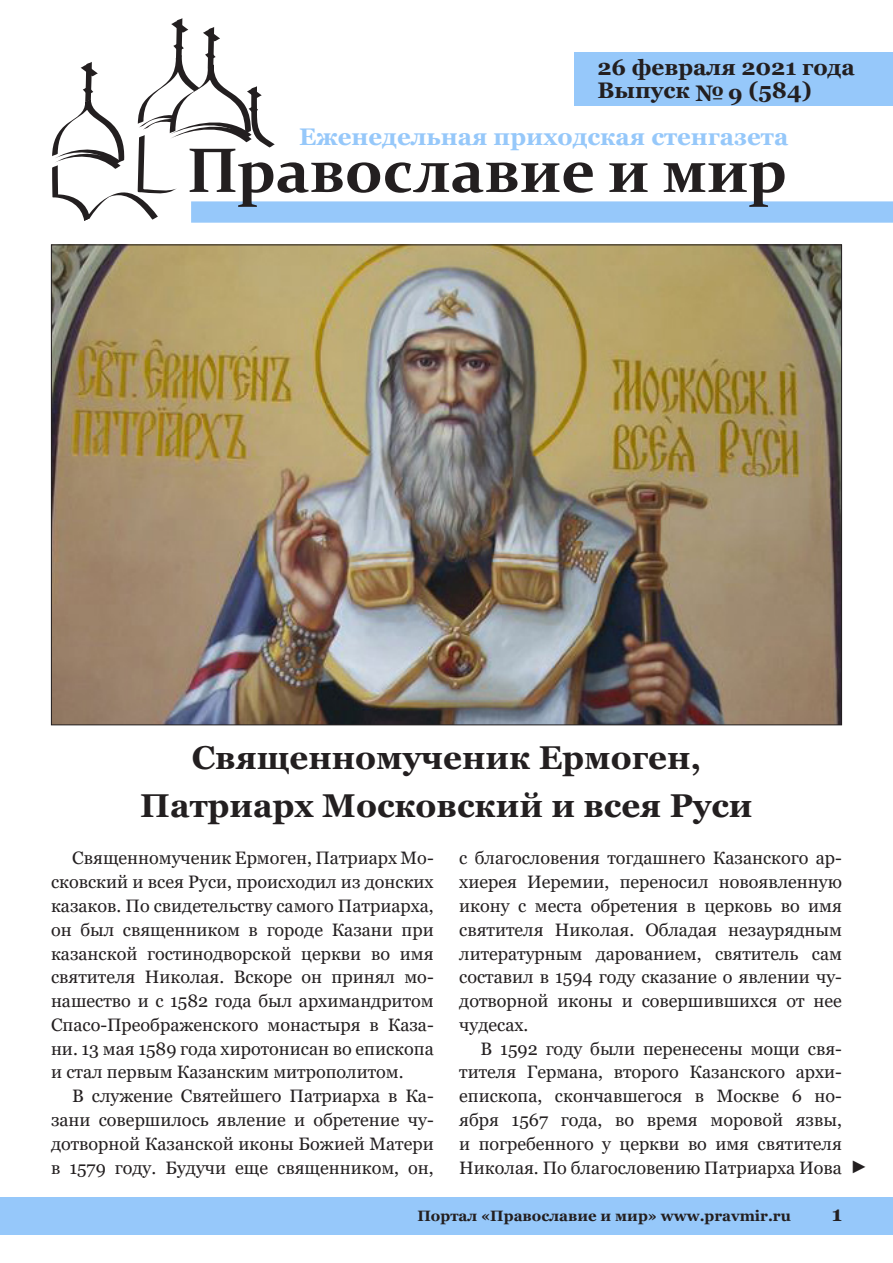
<style>
.page{position:relative;width:893px;height:1263px;background:#fff}
.page>*{position:absolute;margin:0;border:0;box-sizing:border-box;transform-origin:0 0}
.Zagolovok{font:700 33px/47.5px "Georgia";color:#231f20;text-align:center}
.t1{font:700 24px "Georgia";color:#96c8fa}
.t2{font:700 22.5px/22.5px "Georgia";color:#231f20}
.t3{font:700 21px "Georgia";color:#231f20}
.Text{font:18px/23.7px "Georgia";color:#231f20;text-align:justify}
.Text-2{font:18px "Arial";color:#231f20}
.t4{font:700 15px "Georgia";color:#231f20}
</style>
<div class="page">
<div style="left:191px;top:201px;width:702px;height:22px;background:#96c8fa"></div>
<div style="left:574px;top:53px;width:319px;height:53px;background:#96c8fa"></div>
<svg style="left:52px;top:18px;width:541px;height:203px"></svg>
<svg style="left:609px;top:163px;width:39px;height:29px"></svg>
<svg style="left:664px;top:162px;width:121px;height:45px"></svg>
<div style="left:0;top:1197px;width:893px;height:37px;background:#96c8fa"></div>
<img style="left:53px;top:246px;width:787px;height:477px">
<p class="t2" style="left:597px;top:56px;width:259px">26 февраля 2021 года<br>Выпуск № 9 (584)</p>
<h2 class="t1" style="left:299px;top:122px;width:491px">Еженедельная приходская стенгазета</h2>
<p class="Zagolovok" style="left:140px;top:734px;width:614px">Священномученик Ермоген,<br>Патриарх Московский и всея Руси</p>
<p class="Text" style="left:51px;top:847px;width:384px;text-indent:21px">Священномученик Ермоген, Патриарх Мо&shy;сковский и всея Руси, происходил из донских казаков. По свидетельству самого Патриарха, он был священником в городе Казани при казанской гостинодворской церкви во имя святителя Николая. Вскоре он принял мо&shy;нашество и с 1582 года был архимандритом Спасо-Преображенского монастыря в Каза&shy;ни. 13 мая 1589 года хиротонисан во епископа и стал первым Казанским митрополитом.</p>
<p class="Text" style="left:51px;top:1084px;width:384px;text-indent:21px">В служение Святейшего Патриарха в Ка&shy;зани совершилось явление и обретение чу&shy;дотворной Казанской иконы Божией Матери в 1579 году. Будучи еще священником, он,</p>
<p class="Text" style="left:459px;top:847px;width:384px">с благословения тогдашнего Казанского ар&shy;хиерея Иеремии, переносил новоявленную икону с места обретения в церковь во имя святителя Николая. Обладая незаурядным литературным дарованием, святитель сам составил в 1594 году сказание о явлении чу&shy;дотворной иконы и совершившихся от нее чудесах.</p>
<p class="Text" style="left:459px;top:1037px;width:384px;text-indent:21px">В 1592 году были перенесены мощи свя&shy;тителя Германа, второго Казанского архи&shy;епископа, скончавшегося в Москве 6 но&shy;ября 1567 года, во время моровой язвы, и погребенного у церкви во имя святителя Николая. По благословению Патриарха Иова</p>
<p class="Text-2" style="left:850px;top:1154px;width:19px">►</p>
<p class="t4" style="left:417px;top:1206px;width:375px">Портал «Православие и мир» www.pravmir.ru</p>
<p class="t3" style="left:832px;top:1200px;width:12px">1</p>
</div>
